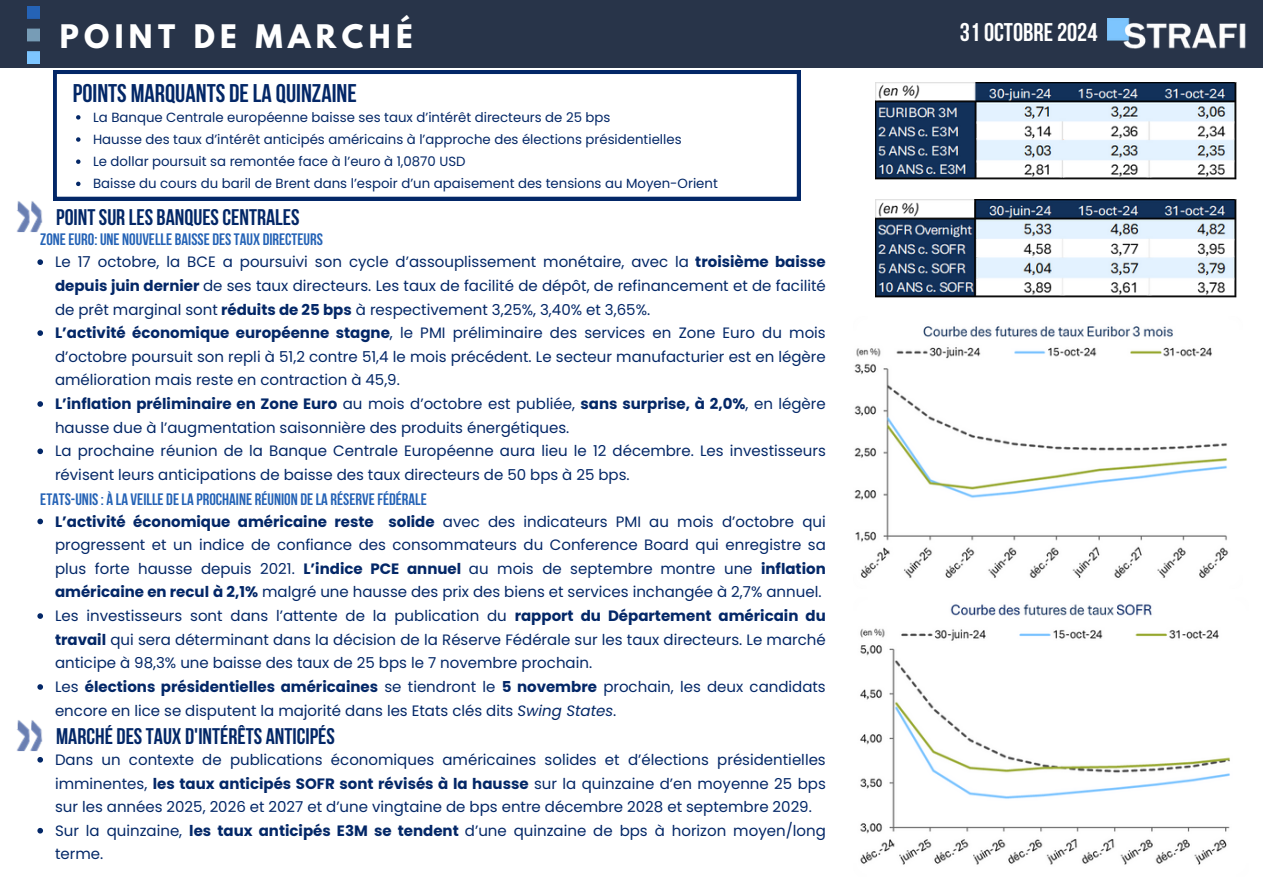
<style>
.page{position:relative;width:1263px;height:894px;background:#fff}
.page>*{position:absolute;margin:0;border:0;box-sizing:border-box;transform-origin:0 0}
.t1{font:700 28.8px "League Spartan";letter-spacing:.185em;color:#fff}
.t2{font:700 25.5px "Bebas Neue";color:#032767}
.t3{font:700 25.5px "Bebas Neue";color:#fff}
.t4{font:700 22.5px "Bebas Neue";color:#032767}
.t5{font:700 16.5px "Bebas Neue";color:#2563b6}
.t6{font:15px/23.7px "Poppins";color:#032767;text-align:justify}
.t7{font:13.35px "Poppins";color:#032767}
.s1{font-weight:700}
.s2{font-style:italic}
</style>
<div class="page">
<div style="left:0;top:0;width:1263px;height:68px;background:#283449"></div>
<svg style="left:54px;top:71px;width:746px;height:129px"></svg>
<img style="left:16px;top:201px;width:27px;height:32px">
<img style="left:1108px;top:19px;width:138px;height:30px">
<img style="left:16px;top:720px;width:27px;height:31px">
<img style="left:875px;top:199px;width:361px;height:98px">
<img style="left:860px;top:604px;width:370px;height:261px">
<img style="left:854px;top:326px;width:375px;height:252px">
<img style="left:875px;top:82px;width:361px;height:98px">
<img style="left:28px;top:6px;width:12px;height:58px">
<svg style="left:37px;top:259px;width:6px;height:6px"></svg>
<svg style="left:37px;top:330px;width:6px;height:6px"></svg>
<svg style="left:37px;top:401px;width:6px;height:6px"></svg>
<svg style="left:37px;top:448px;width:6px;height:6px"></svg>
<svg style="left:37px;top:518px;width:6px;height:6px"></svg>
<svg style="left:37px;top:613px;width:6px;height:5px"></svg>
<svg style="left:37px;top:684px;width:6px;height:5px"></svg>
<svg style="left:37px;top:757px;width:6px;height:5px"></svg>
<svg style="left:37px;top:827px;width:6px;height:6px"></svg>
<svg style="left:76px;top:115px;width:5px;height:4px"></svg>
<svg style="left:76px;top:137px;width:5px;height:5px"></svg>
<svg style="left:76px;top:159px;width:5px;height:5px"></svg>
<svg style="left:76px;top:181px;width:5px;height:5px"></svg>
<p class="t1" style="left:60px;top:22px;width:355px">POINT DE MARCHÉ</p>
<p class="t3" style="left:960px;top:22px;width:139px">31OCTOBRE2024</p>
<p class="t2" style="left:73px;top:83px;width:286px">POINTS MARQUANTS DELA QUINZAINE</p>
<p class="t7" style="left:93px;top:108px;width:519px">La Banque Centrale européenne baisse ses taux d’intérêt directeurs de 25 bps</p>
<p class="t7" style="left:93px;top:130px;width:590px">Hausse des taux d’intérêt anticipés américains à l’approche des élections présidentielles</p>
<p class="t7" style="left:93px;top:152px;width:374px">Le dollar poursuit sa remontée face à l’euro à 1,0870 USD</p>
<p class="t7" style="left:93px;top:174px;width:626px">Baisse du cours du baril de Brent dans l’espoir d’un apaisement des tensions au Moyen-Orient</p>
<p class="t4" style="left:56px;top:208px;width:245px">POINTSUR LES BANQUESCENTRALES</p>
<p class="t5" style="left:40px;top:233px;width:284px">ZONEEURO: UNE NOUVELLE BAISSE DESTAUX DIRECTEURS</p>
<p class="t6" style="left:55px;top:250px;width:772px">Le 17 octobre, la BCE a poursuivi son cycle d’assouplissement monétaire, avec la <span class="s1">troisième baisse depuis juin dernier</span> de ses taux directeurs. Les taux de facilité de dépôt, de refinancement et de facilité de prêt marginal sont <span class="s1">réduits de 25 bps</span> à respectivement 3,25%, 3,40% et 3,65%.</p>
<p class="t6" style="left:55px;top:321px;width:772px"><span class="s1">L’activité économique européenne stagne</span>, le PMI préliminaire des services en Zone Euro du mois d’octobre poursuit son repli à 51,2 contre 51,4 le mois précédent. Le secteur manufacturier est en légère amélioration mais reste en contraction à 45,9.</p>
<h3 class="t6" style="left:55px;top:392px;width:772px"><span class="s1">L’inflation préliminaire en Zone Euro</span> au mois d’octobre est publiée, <span class="s1">sans surprise, à 2,0%</span>, en légère hausse due à l’augmentation saisonnière des produits énergétiques.</h3>
<h4 class="t6" style="left:55px;top:439px;width:772px">La prochaine réunion de la Banque Centrale Européenne aura lieu le 12 décembre. Les investisseurs révisent leurs anticipations de baisse des taux directeurs de 50 bps à 25 bps.</h4>
<p class="t5" style="left:40px;top:492px;width:388px">ETATS-UNIS: À LA VEILLE DELA PROCHAINE RÉUNION DELA RÉSERVEFÉDÉRALE</p>
<p class="t6" style="left:55px;top:509px;width:772px"><span class="s1">L’activité économique américaine reste solide</span> avec des indicateurs PMI au mois d’octobre qui progressent et un indice de confiance des consommateurs du Conference Board qui enregistre sa plus forte hausse depuis 2021. <span class="s1">L’indice PCE annuel</span> au mois de septembre montre une <span class="s1">inflation américaine en recul à 2,1%</span> malgré une hausse des prix des biens et services inchangée à 2,7% annuel.</p>
<p class="t6" style="left:55px;top:604px;width:772px">Les investisseurs sont dans l’attente de la publication du <span class="s1">rapport du Département américain du travail</span> qui sera déterminant dans la décision de la Réserve Fédérale sur les taux directeurs. Le marché anticipe à 98,3% une baisse des taux de 25 bps le 7 novembre prochain.</p>
<h4 class="t6" style="left:55px;top:674px;width:772px">Les <span class="s1">élections présidentielles américaines</span> se tiendront le <span class="s1">5 novembre</span> prochain, les deux candidats encore en lice se disputent la majorité dans les Etats clés dits <span class="s2">Swing States</span>.</h4>
<h3 class="t4" style="left:56px;top:727px;width:280px">MARCHÉ DESTAUX D'INTÉRÊTS ANTICIPÉS</h3>
<p class="t6" style="left:55px;top:747px;width:772px">Dans un contexte de publications économiques américaines solides et d’élections présidentielles imminentes, <span class="s1">les taux anticipés SOFR sont révisés à la hausse</span> sur la quinzaine d’en moyenne 25 bps sur les années 2025, 2026 et 2027 et d’une vingtaine de bps entre décembre 2028 et septembre 2029.</p>
<p class="t6" style="left:55px;top:818px;width:772px">Sur la quinzaine, <span class="s1">les taux anticipés E3M se tendent</span> d’une quinzaine de bps à horizon moyen/long terme.</p>
</div>
